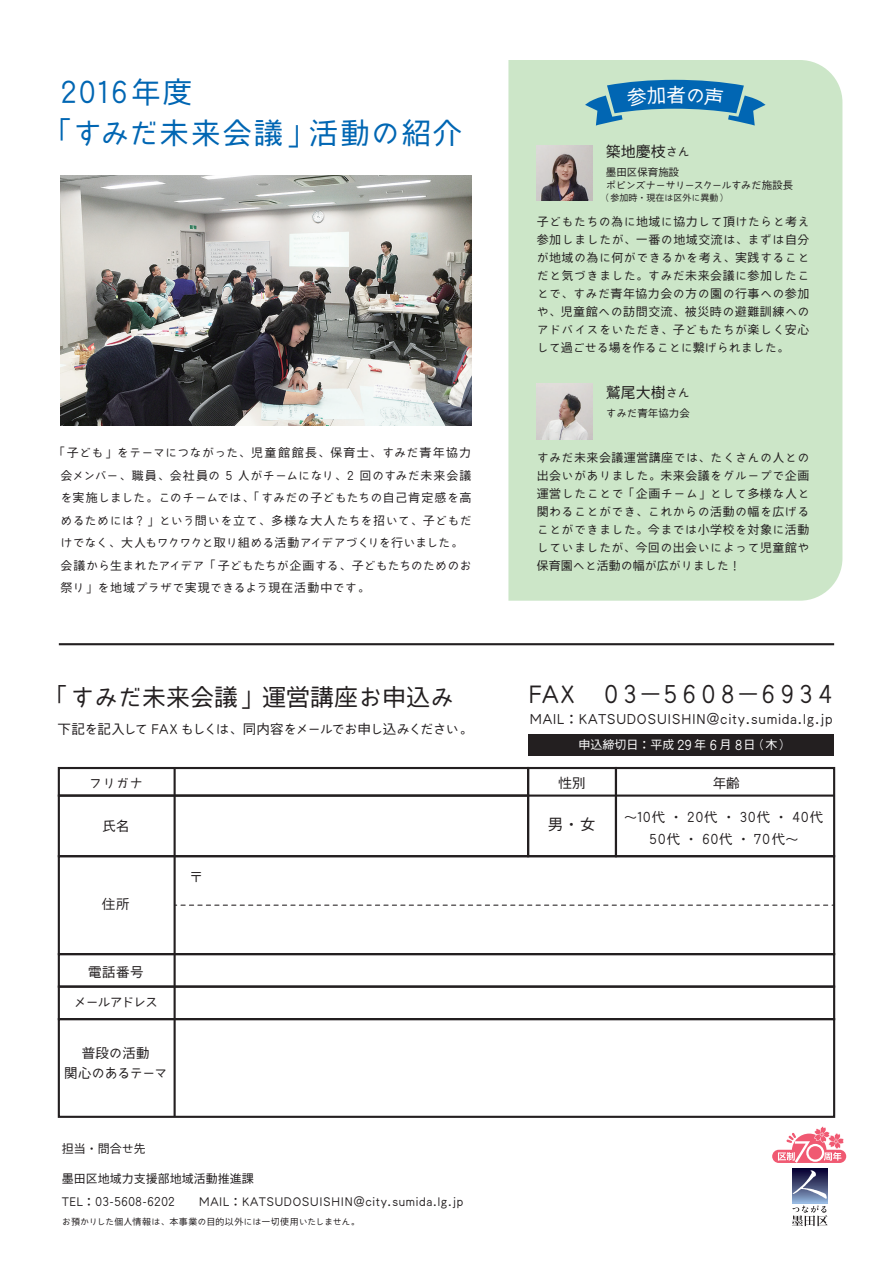
<style>
.page{position:relative;width:893px;height:1263px;background:#fff}
.page>*{position:absolute;margin:0;border:0;box-sizing:border-box;transform-origin:0 0}
.t1{font:29.55px/40.7px "iroha 22 momi Regular";letter-spacing:.05em;color:#0166b3}
.t2{font:24.15px "iroha 22 momi Regular";letter-spacing:-.205em;color:#231f20}
.t3{font:24px "iroha 22 momi Regular";color:#231f20}
.t4{font:19.5px "iroha 22 momi Regular";color:#fff}
.t5{font:15.45px "iroha 22 momi Regular";color:#231f20}
.t6{font:15px "iroha 22 momi Regular";color:#231f20}
.t7{font:13.8px "iroha 22 momi Regular";color:#231f20}
.t8{font:13.5px "iroha 22 momi Regular";letter-spacing:-.07em;color:#231f20}
.t9{font:13.5px/19.5px "iroha 22 momi Regular";letter-spacing:-.005em;color:#231f20;text-align:center}
.t10{font:13.5px/22.4px "iroha 22 momi Regular";letter-spacing:.055em;color:#231f20;text-align:center}
.t11{font:13.5px "iroha 22 momi Regular";letter-spacing:-.12em;color:#231f20}
.t12{font:12px/18px "iroha 22 momi Regular";letter-spacing:.005em;color:#231f20}
.t13{font:12px "iroha 22 momi Regular";color:#fff}
.t14{font:10.5px/13.5px "iroha 22 momi Regular";letter-spacing:-.045em;color:#231f20}
.t15{font:10.5px "iroha 22 momi Regular";color:#231f20}
.t16{font:9px "iroha 22 momi Regular";color:#231f20}
.s1{font-size:12px}
.s2{font-family:"Koz Go Pr 6 N"}
.s3{font-size:13.5px}
</style>
<div class="page">
<div style="left:529px;top:735px;width:305px;height:21px;background:#231f20"></div>
<div style="left:508px;top:60px;width:334px;height:541px;background:#cce6c8"></div>
<div style="left:58px;top:767px;width:471px;height:30px;border:2px solid #231f20"></div>
<div style="left:58px;top:794px;width:471px;height:63px;border:2px solid #231f20"></div>
<div style="left:527px;top:767px;width:90px;height:90px;border:2px solid #231f20"></div>
<div style="left:615px;top:767px;width:220px;height:90px;border:2px solid #231f20"></div>
<div style="left:58px;top:855px;width:777px;height:100px;border:2px solid #231f20"></div>
<div style="left:58px;top:953px;width:777px;height:35px;border:2px solid #231f20"></div>
<div style="left:58px;top:985px;width:777px;height:35px;border:2px solid #231f20"></div>
<div style="left:58px;top:1018px;width:777px;height:100px;border:2px solid #231f20"></div>
<hr style="left:174px;top:768px;width:2px;height:349px;background:#231f20">
<svg style="left:175px;top:905px;width:659px;height:1px"></svg>
<hr style="left:59px;top:643px;width:775px;height:2px;background:#231f20">
<svg style="left:792px;top:1168px;width:35px;height:35px"></svg>
<svg style="left:792px;top:1205px;width:35px;height:21px"></svg>
<svg style="left:793px;top:1170px;width:34px;height:29px"></svg>
<img style="left:537px;top:384px;width:55px;height:55px">
<img style="left:537px;top:145px;width:55px;height:55px">
<img style="left:60px;top:176px;width:411px;height:249px">
<svg style="left:772px;top:1126px;width:74px;height:37px"></svg>
<hr style="left:528px;top:794px;width:306px;height:3px;background:#231f20">
<svg style="left:585px;top:80px;width:180px;height:46px;background:#589dbc"></svg>
<h1 class="t1" style="left:46px;top:73px;width:418px;text-indent:15px">2016年度<br>「すみだ未来会議」活動の紹介</h1>
<p class="t12" style="left:60px;top:442px;width:413px;line-height:22.5px;text-indent:-6px">「子ども」をテーマにつながった、児童館館長、保育士、すみだ青年協力会メンバー、職員、会社員の 5 人がチームになり、2 回のすみだ未来会議を実施しました。このチームでは、「すみだの子どもたちの自己肯定感を高めるためには？」という問いを立て、多様な大人たちを招いて、子どもだけでなく、大人もワクワクと取り組める活動アイデアづくりを行いました。会議から生まれたアイデア「子どもたちが企画する、子どもたちのためのお祭り」を地域プラザで実現できるよう現在活動中です。</p>
<h3 class="t4" style="left:667px;top:85px;width:21px">者</h3>
<p class="t6" style="left:606px;top:144px;width:85px">築地慶枝<span class="s1">さん</span></p>
<p class="t14" style="left:606px;top:165px;width:189px">墨田区保育施設<br>ポピンズナーサリースクールすみだ施設長</p>
<p class="t16" style="left:601px;top:193px;width:127px">（参加時・現在は区外に異動）</p>
<p class="t12" style="left:537px;top:213px;width:274px;text-align:justify">子どもたちの為に地域に協力して頂けたらと考え参加しましたが、一番の地域交流は、まずは自分が地域の為に何ができるかを考え、実践することだと気づきました。すみだ未来会議に参加したことで、すみだ青年協力会の方の園の行事への参加や、児童館への訪問交流、被災時の避難訓練へのアドバイスをいただき、子どもたちが楽しく安心して過ごせる場を作ることに繋げられました。</p>
<p class="t6" style="left:606px;top:384px;width:85px">鷲尾大樹<span class="s1">さん</span></p>
<p class="t15" style="left:606px;top:408px;width:85px">すみだ青年協力会</p>
<p class="t12" style="left:537px;top:449px;width:274px;text-align:justify">すみだ未来会議運営講座では、たくさんの人との出会いがありました。未来会議をグループで企画運営したことで「企画チーム」として多様な人と関わることができ、これからの活動の幅を広げることができました。今までは小学校を対象に活動していましたが、今回の出会いによって児童館や保育園へと活動の幅が広がりました！</p>
<h3 class="t3" style="left:46px;top:684px;width:410px">「すみだ未来会議」運営講座お申込み</h3>
<h2 class="t2" style="left:528px;top:682px;width:311px">FAX　０３<span class="s2">－</span>５６０８<span class="s2">－</span>６９３４</h2>
<p class="t8" style="left:57px;top:722px;width:417px">下記を記入して FAX もしくは、同内容をメールでお申し込みください。</p>
<p class="t9" style="left:89px;top:773px;width:55px">フリガナ</p>
<p class="t9" style="left:102px;top:817px;width:28px">氏名</p>
<p class="t9" style="left:102px;top:895px;width:29px">住所</p>
<p class="t9" style="left:88px;top:962px;width:57px">電話番号</p>
<p class="t11" style="left:73px;top:995px;width:86px">メールアドレス</p>
<p class="t9" style="left:64px;top:1044px;width:105px">普段の活動<br>関心のあるテーマ</p>
<p class="t12" style="left:62px;top:1140px;width:85px">担当・問合せ先</p>
<p class="t9" style="left:189px;top:867px;width:15px">〒</p>
<p class="t12" style="left:62px;top:1168px;width:403px;line-height:22.5px">墨田区地域力支援部地域活動推進課<br>TEL：03-5608-6202　　MAIL：KATSUDOSUISHIN@city.sumida.lg.jp</p>
<p class="t16" style="left:62px;top:1217px;width:299px">お預かりした個人情報は、本事業の目的以外には一切使用いたしません。</p>
<p class="t7" style="left:530px;top:712px;width:305px">MAIL：KATSUDOSUISHIN@city.sumida.lg.jp</p>
<p class="t13" style="left:578px;top:738px;width:212px">申込締切日：平成 <span class="s3">29</span> 年 <span class="s3">6</span> 月 <span class="s3">8</span>日（木）</p>
<p class="t9" style="left:558px;top:773px;width:28px">性別</p>
<p class="t9" style="left:713px;top:773px;width:28px">年齢</p>
<p class="t5" style="left:548px;top:816px;width:49px">男・女</p>
<p class="t10" style="left:624px;top:806px;width:201px">〜10代・ 20代 ・ 30代 ・ 40代<br>50代・ 60代 ・ 70代〜</p>
</div>
